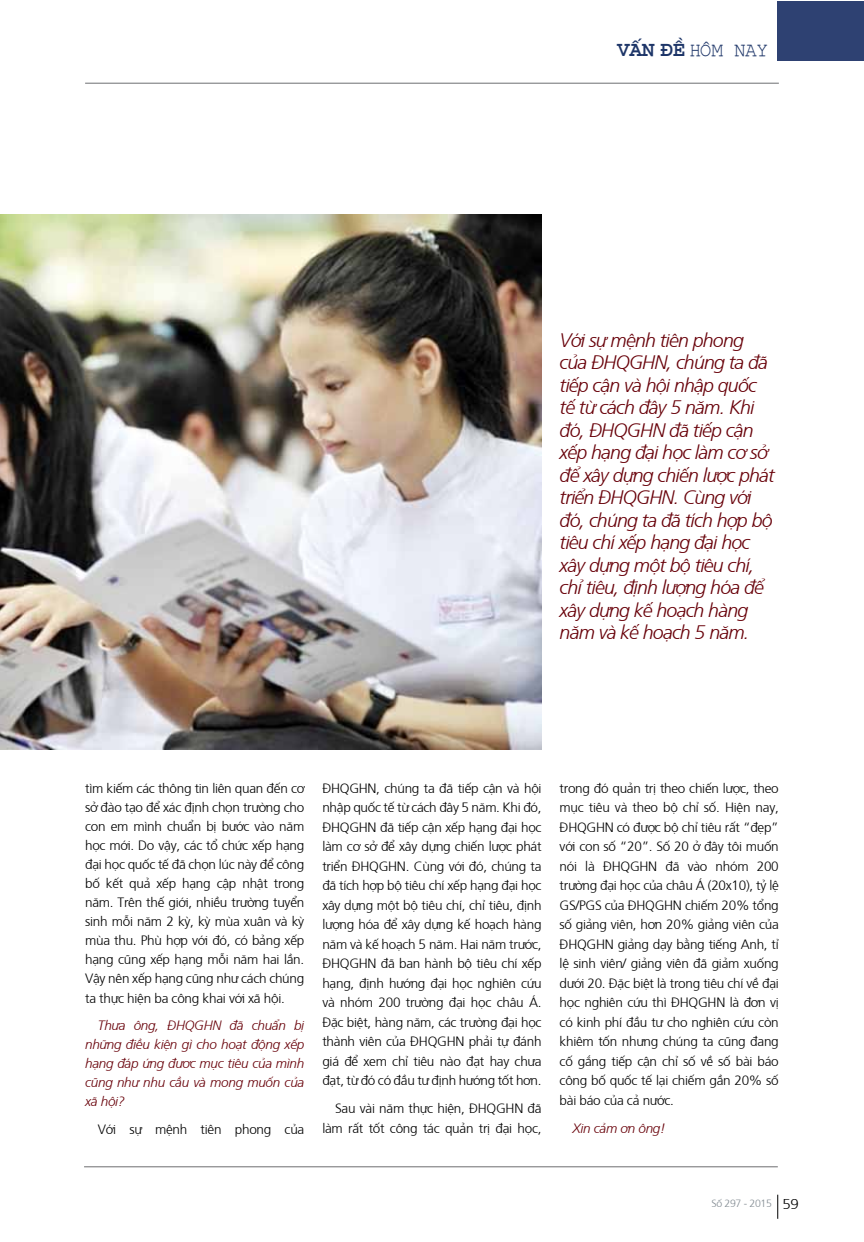
<style>
.page{position:relative;width:864px;height:1242px;background:#fff}
.page>*{position:absolute;margin:0;border:0;box-sizing:border-box;transform-origin:0 0}
.t1{font:italic 300 19.5px/22.5px "Frutiger";letter-spacing:-.04em;color:#680009}
.t2{font:700 18px "VNI Couri";letter-spacing:-.025em;color:#1d3568}
.t3{font:300 13.5px/19.5px "Frutiger";letter-spacing:-.02em;color:#000;text-align:justify}
.t4{font:italic 300 13.5px/19px "Frutiger";letter-spacing:-.02em;color:#680009;text-align:justify}
.t5{font:300 10.5px "Frutiger";letter-spacing:-.03em;color:#828b92}
.s1{font-weight:400;font-size:19.5px}
.s2{font-size:14.25px;color:#000}
</style>
<div class="page">
<hr style="left:84px;top:1166px;width:693px;height:1px;background:#6d6e71">
<svg style="left:777px;top:1194px;width:1px;height:24px"></svg>
<hr style="left:85px;top:83px;width:693px;height:1px;background:#6d6e71">
<div style="left:777px;top:1px;width:86px;height:60px;background:#2e4172"></div>
<img style="left:0;top:215px;width:541px;height:534px">
<h2 class="t2" style="left:616px;top:38px;width:153px">VAÁN ÑEÀ<span class="s1">hoâm nay</span></h2>
<p class="t1" style="left:559px;top:327px;width:216px">Với sự mệnh tiên phong của ĐHQGHN, chúng ta đã tiếp cận và hội nhập quốc tế từ cách đây 5 năm. Khi đó, ĐHQGHN đã tiếp cận xếp hạng đại học làm cơ sở để xây dựng chiến lược phát triển ĐHQGHN. Cùng với đó, chúng ta đã tích hợp bộ tiêu chí xếp hạng đại học xây dựng một bộ tiêu chí, chỉ tiêu, định lượng hóa để xây dựng kế hoạch hàng năm và kế hoạch 5 năm.</p>
<p class="t3" style="left:85px;top:778px;width:221px;line-height:19px">tìm kiếm các thông tin liên quan đến cơ sở đào tạo để xác định chọn trường cho con em mình chuẩn bị bước vào năm học mới. Do vậy, các tổ chức xếp hạng đại học quốc tế đã chọn lúc này để công bố kết quả xếp hạng cập nhật trong năm. Trên thế giới, nhiều trường tuyển sinh mỗi năm 2 kỳ, kỳ mùa xuân và kỳ mùa thu. Phù hợp với đó, có bảng xếp hạng cũng xếp hạng mỗi năm hai lần.<br>Vậy nên xếp hạng cũng như cách chúng ta thực hiện ba công khai với xã hội.</p>
<p class="t4" style="left:85px;top:1015px;width:221px;text-indent:13px">Thưa ông, ĐHQGHN đã chuẩn bị những điều kiện gì cho hoạt động xếp hạng đáp ứng đươc mục tiêu của mình cũng như nhu cầu và mong muốn của xã hội?</p>
<p class="t3" style="left:98px;top:1119px;width:208px">Với sự mệnh tiên phong của</p>
<p class="t3" style="left:322px;top:777px;width:221px">ĐHQGHN, chúng ta đã tiếp cận và hội nhập quốc tế từ cách đây 5 năm. Khi đó, ĐHQGHN đã tiếp cận xếp hạng đại học làm cơ sở để xây dựng chiến lược phát triển ĐHQGHN. Cùng với đó, chúng ta đã tích hợp bộ tiêu chí xếp hạng đại học xây dựng một bộ tiêu chí, chỉ tiêu, định lượng hóa để xây dựng kế hoạch hàng năm và kế hoạch 5 năm. Hai năm trước, ĐHQGHN đã ban hành bộ tiêu chí xếp hạng, định hướng đại học nghiên cứu và nhóm 200 trường đại học châu Á.<br>Đặc biệt, hàng năm, các trường đại học thành viên của ĐHQGHN phải tự đánh giá để xem chỉ tiêu nào đạt hay chưa đạt, từ đó có đầu tư định hướng tốt hơn.</p>
<p class="t3" style="left:322px;top:1098px;width:221px;text-align:right">Sau vài năm thực hiện, ĐHQGHN đã làm rất tốt công tác quản trị đại học,</p>
<p class="t3" style="left:559px;top:777px;width:221px">trong đó quản trị theo chiến lược, theo mục tiêu và theo bộ chỉ số. Hiện nay, ĐHQGHN có được bộ chỉ tiêu rất “đẹp” với con số “20”. Số 20 ở đây tôi muốn nói là ĐHQGHN đã vào nhóm 200 trường đại học của châu Á (20x10), tỷ lệ GS/PGS của ĐHQGHN chiếm 20% tổng số giảng viên, hơn 20% giảng viên của ĐHQGHN giảng dạy bằng tiếng Anh, tỉ lệ sinh viên/ giảng viên đã giảm xuống dưới 20. Đặc biệt là trong tiêu chí về đại học nghiên cứu thì ĐHQGHN là đơn vị có kinh phí đầu tư cho nghiên cứu còn khiêm tốn nhưng chúng ta cũng đang cố gắng tiếp cận chỉ số về số bài báo công bố quốc tế lại chiếm gần 20% số bài báo của cả nước.</p>
<p class="t4" style="left:572px;top:1117px;width:95px">Xin cảm ơn ông!</p>
<p class="t5" style="left:711px;top:1195px;width:89px">Số 297 - 2015 <span class="s2">59</span></p>
</div>
